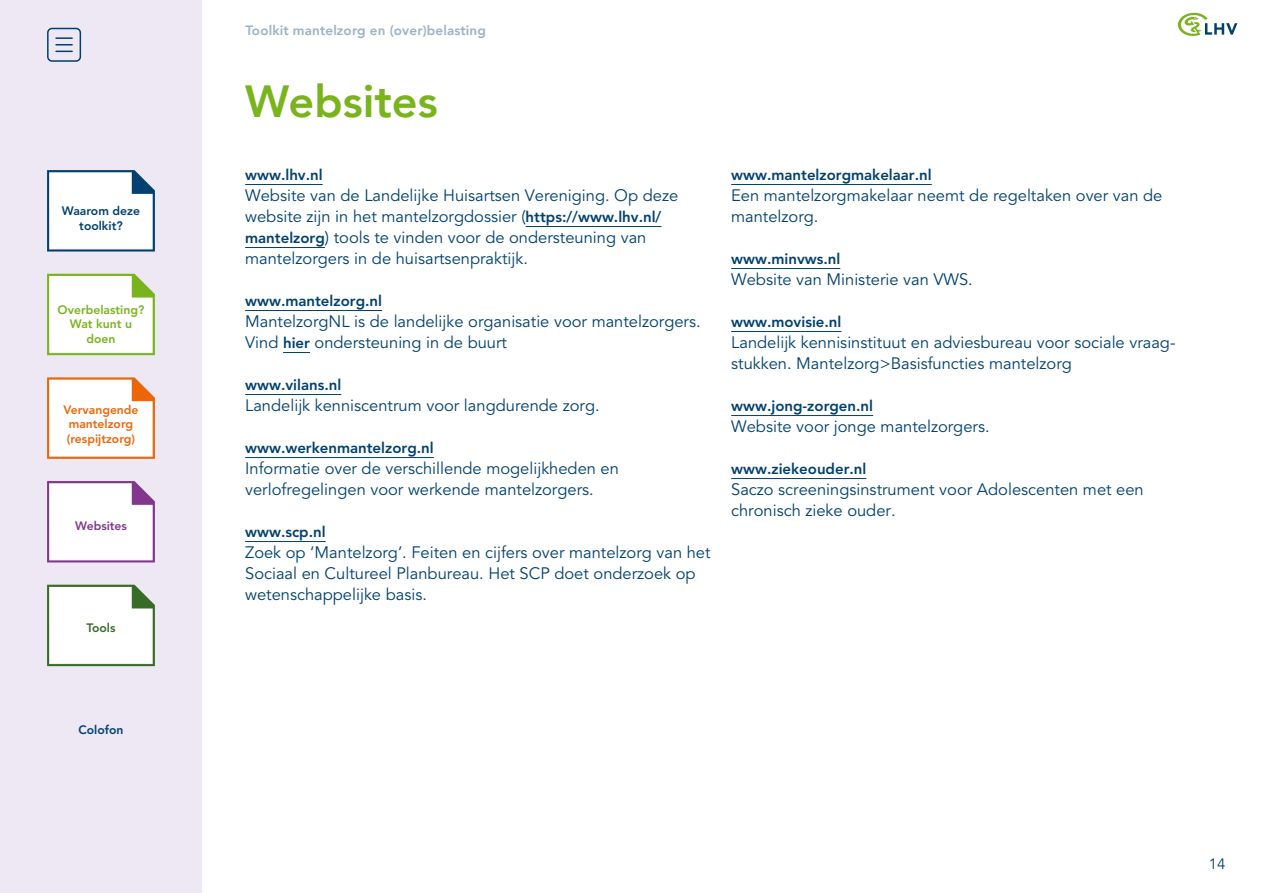
<style>
.page{position:relative;width:1263px;height:893px;background:#fff}
.page>*{position:absolute;margin:0;border:0;box-sizing:border-box;transform-origin:0 0}
.t1{font:800 45px "Avenir";color:#79b41d}
.t2{font:16.5px/21px "Avenir LT";color:#004170}
.t3{font:800 15px "Avenir LT";color:#004170}
.t4{font:15px "Avenir";color:#004170}
.t5{font:800 13.5px "Avenir";letter-spacing:.01em;color:#99b3c6}
.t6{font:800 12.15px/14.5px "Avenir LT";color:#ec6608}
.t7{font:800 12.15px/14.5px "Avenir LT";color:#79b41d;text-align:center}
.t8{font:800 12.15px/14.5px "Avenir LT";color:#004070;text-align:center}
.t9{font:800 12.15px "Avenir LT";color:#82368c}
.t10{font:800 12.15px "Avenir LT";color:#004170}
.t11{font:800 12.15px "Avenir LT";color:#386b26}
.s1{font-weight:800;font-size:15px}
</style>
<div class="page">
<svg style="left:1178px;top:12px;width:59px;height:24px"></svg>
<hr style="left:245px;top:184px;width:78px;height:1px;background:#004170">
<hr style="left:526px;top:226px;width:135px;height:1px;background:#004170">
<hr style="left:245px;top:247px;width:80px;height:1px;background:#004170">
<hr style="left:245px;top:310px;width:137px;height:1px;background:#004170">
<svg style="left:283px;top:352px;width:27px;height:1px"></svg>
<hr style="left:245px;top:394px;width:96px;height:1px;background:#004170">
<hr style="left:245px;top:457px;width:189px;height:1px;background:#004170">
<hr style="left:245px;top:541px;width:81px;height:1px;background:#004170">
<hr style="left:731px;top:184px;width:201px;height:1px;background:#004170">
<hr style="left:731px;top:268px;width:109px;height:1px;background:#004170">
<hr style="left:731px;top:331px;width:110px;height:1px;background:#004170">
<hr style="left:731px;top:415px;width:142px;height:1px;background:#004170">
<hr style="left:731px;top:478px;width:135px;height:1px;background:#004170">
<div style="left:0;top:0;width:202px;height:893px;background:#eee7f4"></div>
<svg style="left:56px;top:37px;width:16px;height:15px"></svg>
<div style="left:47px;top:28px;width:34px;height:34px;border:2px solid #004070;border-radius:4px"></div>
<svg style="left:47px;top:377px;width:108px;height:82px;background:#fcece2"></svg>
<svg style="left:47px;top:274px;width:108px;height:81px;background:#eff5e5"></svg>
<svg style="left:47px;top:170px;width:108px;height:82px;background:#e0e8ee"></svg>
<svg style="left:47px;top:481px;width:108px;height:81px;background:#f0e7f1"></svg>
<svg style="left:47px;top:585px;width:108px;height:81px;background:#e8ede6"></svg>
<p class="t8" style="left:62px;top:204px;width:80px">Waarom deze toolkit?</p>
<p class="t7" style="left:58px;top:302px;width:88px">Overbelasting?<br>Wat kunt u doen</p>
<p class="t6" style="left:63px;top:402px;width:77px">Vervangende mantelzorg (respijtzorg)</p>
<p class="t9" style="left:75px;top:518px;width:53px">Websites</p>
<p class="t11" style="left:86px;top:621px;width:31px">Tools</p>
<p class="t10" style="left:79px;top:723px;width:46px">Colofon</p>
<p class="t5" style="left:246px;top:20px;width:242px">Toolkit mantelzorg en (over)belasting</p>
<h1 class="t1" style="left:245px;top:66px;width:194px">Websites</h1>
<p class="t3" style="left:245px;top:166px;width:79px">www.lhv.nl</p>
<p class="t2" style="left:245px;top:185px;width:434px">Website van de Landelijke Huisartsen Vereniging. Op deze website zijn in het mantelzorgdossier (<span class="s1">https://www.lhv.nl/ mantelzorg</span>) tools te vinden voor de ondersteuning van mantelzorgers in de huisartsenpraktijk.</p>
<p class="t3" style="left:245px;top:292px;width:138px">www.mantelzorg.nl</p>
<p class="t2" style="left:245px;top:311px;width:457px">MantelzorgNL is de landelijke organisatie voor mantelzorgers.<br>Vind <span class="s1">hier</span> ondersteuning in de buurt</p>
<p class="t3" style="left:245px;top:376px;width:98px">www.vilans.nl</p>
<p class="t2" style="left:245px;top:395px;width:356px">Landelijk kenniscentrum voor langdurende zorg.</p>
<p class="t3" style="left:245px;top:439px;width:190px">www.werkenmantelzorg.nl</p>
<p class="t2" style="left:245px;top:458px;width:375px">Informatie over de verschillende mogelijkheden en verlofregelingen voor werkende mantelzorgers.</p>
<p class="t3" style="left:245px;top:523px;width:82px">www.scp.nl</p>
<p class="t2" style="left:245px;top:542px;width:467px">Zoek op ‘Mantelzorg’. Feiten en cijfers over mantelzorg van het<br>Sociaal en Cultureel Planbureau. Het SCP doet onderzoek op wetenschappelijke basis.</p>
<p class="t3" style="left:731px;top:166px;width:202px">www.mantelzorgmakelaar.nl</p>
<p class="t2" style="left:731px;top:185px;width:433px">Een mantelzorgmakelaar neemt de regeltaken over van de mantelzorg.</p>
<p class="t3" style="left:731px;top:250px;width:111px">www.minvws.nl</p>
<p class="t2" style="left:731px;top:269px;width:243px">Website van Ministerie van VWS.</p>
<p class="t3" style="left:731px;top:313px;width:112px">www.movisie.nl</p>
<p class="t2" style="left:731px;top:332px;width:445px">Landelijk kennisinstituut en adviesbureau voor sociale vraag&shy;stukken. Mantelzorg&gt;Basisfuncties mantelzorg</p>
<p class="t3" style="left:731px;top:397px;width:143px">www.jong-zorgen.nl</p>
<p class="t2" style="left:731px;top:416px;width:260px">Website voor jonge mantelzorgers.</p>
<p class="t3" style="left:731px;top:460px;width:137px">www.ziekeouder.nl</p>
<p class="t2" style="left:731px;top:479px;width:414px">Saczo screeningsinstrument voor Adolescenten met een chronisch zieke ouder.</p>
<p class="t4" style="left:1209px;top:855px;width:18px">14</p>
</div>
